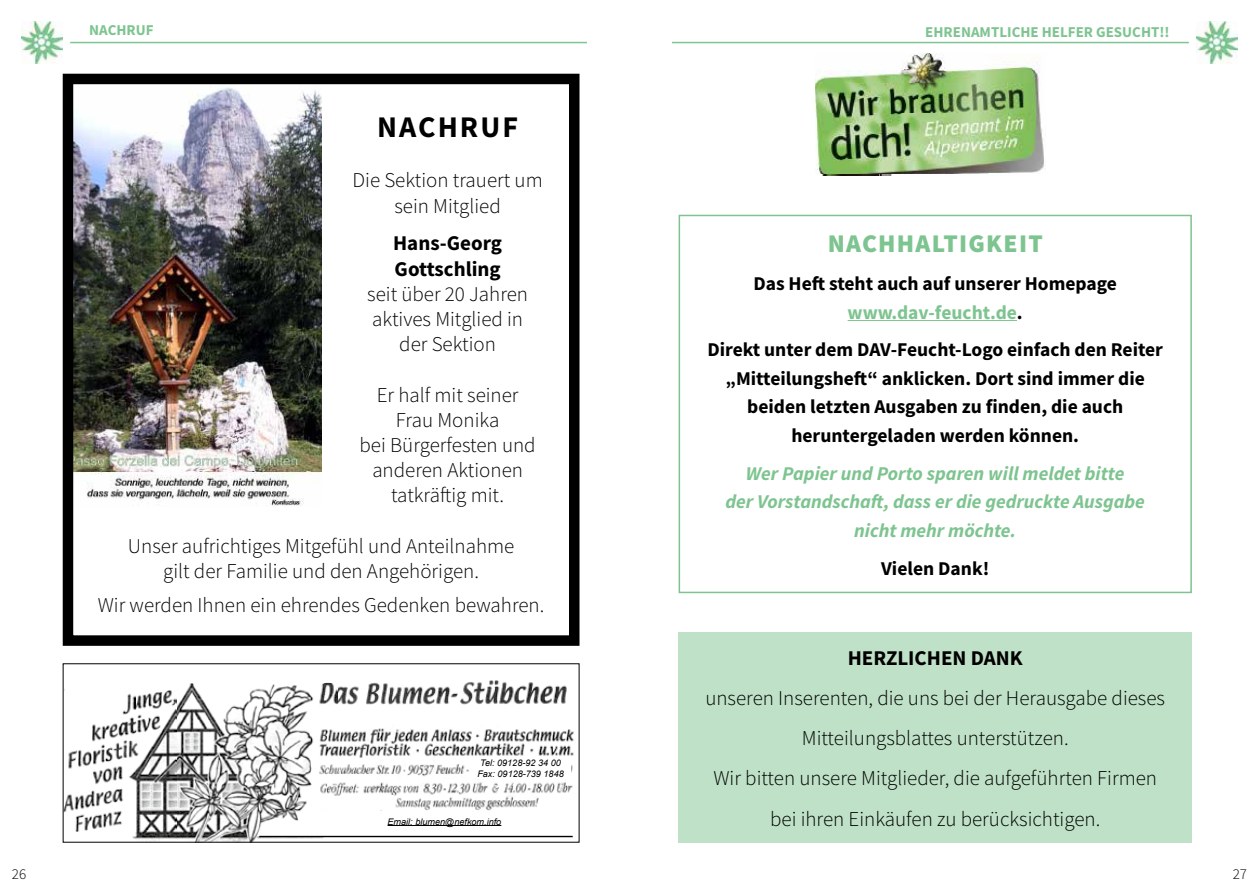
<style>
.page{position:relative;width:1259px;height:893px;background:#fff}
.page>*{position:absolute;margin:0;border:0;box-sizing:border-box;transform-origin:0 0}
.t1{font:700 30px "Source Sans Pro";color:#000}
.t2{font:900 25.5px "Source Sans Pro";letter-spacing:.05em;color:#7ec490}
.t3{font:300 21px/25.2px "Source Sans Pro";color:#000;text-align:center}
.t4{font:700 21px/25.2px "Source Sans Pro";color:#000}
.t5{font:700 19.5px/28.8px "Source Sans Pro";color:#000;text-align:center}
.t6{font:italic 700 19.5px/28.8px "Source Sans Pro";color:#7ec490;text-align:center}
.t7{font:700 15px "Source Sans Pro";color:#7ec490}
.t8{font:300 15px "Source Sans Pro";color:#000}
.t9{font:italic 9.15px/10.6px "Arial";color:#000;text-align:center}
.s1{color:#7ec490}
</style>
<div class="page">
<img style="left:1196px;top:21px;width:41px;height:43px">
<hr style="left:672px;top:42px;width:516px;height:1px;background:#7ec490">
<img style="left:21px;top:21px;width:42px;height:43px">
<hr style="left:70px;top:42px;width:517px;height:1px;background:#7ec490">
<svg style="left:190px;top:683px;width:383px;height:155px"></svg>
<img style="left:315px;top:682px;width:47px;height:24px">
<img style="left:364px;top:680px;width:204px;height:27px">
<img style="left:132px;top:684px;width:205px;height:157px">
<img style="left:314px;top:724px;width:260px;height:87px">
<img style="left:65px;top:690px;width:112px;height:142px">
<img style="left:110px;top:740px;width:28px;height:19px">
<hr style="left:259px;top:836px;width:314px;height:1px;background:#000">
<img style="left:65px;top:713px;width:70px;height:1px">
<hr style="left:387px;top:825px;width:114px;height:1px;background:#000">
<div style="left:470px;top:758px;width:101px;height:20px;background:#fff"></div>
<svg style="left:64px;top:684px;width:80px;height:29px"></svg>
<div style="left:352px;top:795px;width:42px;height:15px;background:#fff"></div>
<img style="left:74px;top:87px;width:247px;height:419px">
<div style="left:63px;top:74px;width:516px;height:572px;border:10px solid #000"></div>
<hr style="left:847px;top:320px;width:170px;height:1px;background:#7ec490">
<div style="left:678px;top:215px;width:513px;height:378px;border:2px solid #7ec490"></div>
<div style="left:678px;top:632px;width:513px;height:211px;background:#bee1c7"></div>
<img style="left:815px;top:53px;width:229px;height:123px">
<p class="t7" style="left:89px;top:20px;width:66px">Nach ruf</p>
<h1 class="t1" style="left:377px;top:107px;width:143px">Nach ruf</h1>
<p class="t3" style="left:352px;top:168px;width:192px">Die Sektion trauert um sein Mitglied</p>
<p class="t4" style="left:393px;top:231px;width:111px">Hans-Georg<br>Gottschling</p>
<p class="t3" style="left:367px;top:281px;width:162px">seit über 20 Jahren aktives Mitglied in der Sektion</p>
<p class="t3" style="left:359px;top:382px;width:178px">Er half mit seiner<br>Frau Monika<br>bei Bürgerfesten und anderen Aktionen tatkräftig mit.</p>
<p class="t3" style="left:128px;top:533px;width:388px">Unser aufrichtiges Mitgefühl und Anteilnahme gilt der Familie und den Angehörigen.</p>
<p class="t3" style="left:98px;top:592px;width:448px">Wir werden Ihnen ein ehrendes Gedenken bewahren.</p>
<p class="t9" style="left:477px;top:758px;width:88px">Tel: 09128-92 34 00<br>Fax: 09128-739 1848</p>
<p class="t9" style="left:387px;top:816px;width:115px">Email: blumen@nefkom.info</p>
<p class="t7" style="left:925px;top:22px;width:246px">Eh renamtlich e Helfer gesucht!!</p>
<p class="t2" style="left:827px;top:226px;width:216px">NACHHALTIGKEIT</p>
<p class="t5" style="left:753px;top:269px;width:365px">Das Heft steht auch auf unserer Homepage <span class="s1">www.dav-feucht.de</span>.</p>
<p class="t5" style="left:707px;top:335px;width:457px">Direkt unter dem DAV-Feucht-Logo einfach den Reiter „Mitteilungsheft“ anklicken. Dort sind immer die beiden letzten Ausgaben zu finden, die auch heruntergeladen werden können.</p>
<p class="t6" style="left:725px;top:458px;width:421px">Wer Papier und Porto sparen will meldet bitte<br>der Vorstandschaft, dass er die gedruckte Ausgabe nicht mehr möchte.</p>
<p class="t5" style="left:881px;top:553px;width:110px">Vielen Dank!</p>
<p class="t4" style="left:847px;top:645px;width:175px">Herzlich en Dank</p>
<p class="t3" style="left:705px;top:678px;width:461px;line-height:40.2px">unseren Inserenten, die uns bei der Herausgabe dieses Mitteilungsblattes unterstützen.<br>Wir bitten unsere Mitglieder, die aufgeführten Firmen bei ihren Einkäufen zu berücksichtigen.</p>
<p class="t8" style="left:12px;top:865px;width:16px">26</p>
<p class="t8" style="left:1232px;top:865px;width:16px">27</p>
</div>
